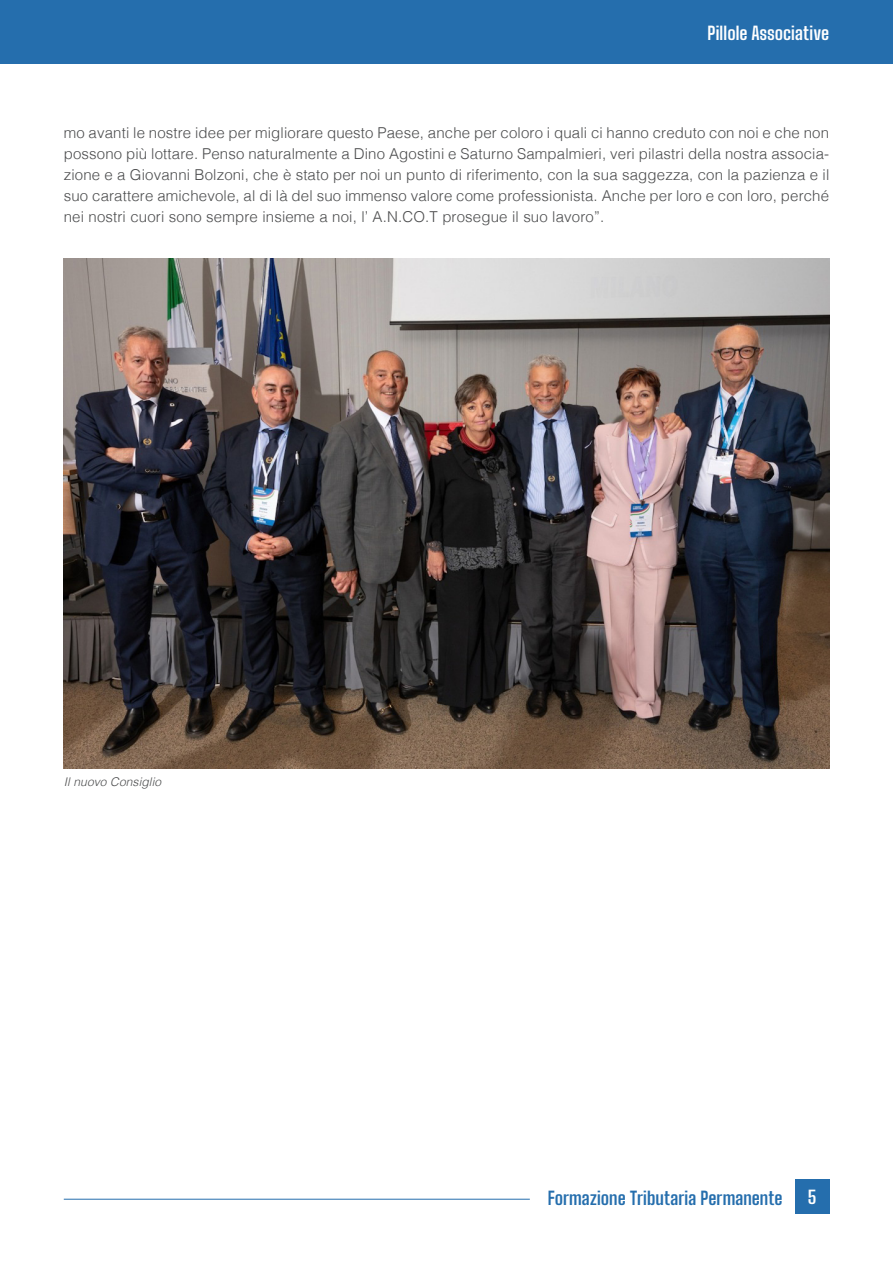
<style>
.page{position:relative;width:893px;height:1263px;background:#fff}
.page>*{position:absolute;margin:0;border:0;box-sizing:border-box;transform-origin:0 0}
.t1{font:700 18px "Big Shoulders Text";letter-spacing:.005em;color:#256ead}
.t2{font:700 18px "Big Shoulders Text";letter-spacing:.005em;color:#fff}
.Testo{font:300 15px/21px "Helvetica";letter-spacing:.01em;color:#4b4c4d;text-align:justify}
.Testo-2{font:italic 300 12px "Helvetica";letter-spacing:.01em;color:#4b4c4d}
</style>
<div class="page">
<div style="left:0;top:0;width:893px;height:64px;background:#256ead"></div>
<hr style="left:64px;top:1199px;width:466px;height:1px;background:#256ead">
<div style="left:795px;top:1179px;width:34px;height:34px;background:#256ead"></div>
<img style="left:64px;top:258px;width:765px;height:510px">
<p class="t2" style="left:707px;top:21px;width:123px">Pillole Associative</p>
<p class="Testo" style="left:64px;top:121px;width:767px">mo avanti le nostre idee per migliorare questo Paese, anche per coloro i quali ci hanno creduto con noi e che non possono più lottare. Penso naturalmente a Dino Agostini e Saturno Sampalmieri, veri pilastri della nostra associa&shy;zione e a Giovanni Bolzoni, che è stato per noi un punto di riferimento, con la sua saggezza, con la pazienza e il suo carattere amichevole, al di là del suo immenso valore come professionista. Anche per loro e con loro, perché nei nostri cuori sono sempre insieme a noi, l’ A.N.CO.T prosegue il suo lavoro”.</p>
<p class="Testo-2" style="left:64px;top:771px;width:99px">Il nuovo Consiglio</p>
<p class="t1" style="left:548px;top:1185px;width:236px">Formazione Tributaria Permanente</p>
<p class="t2" style="left:808px;top:1184px;width:10px">5</p>
</div>
